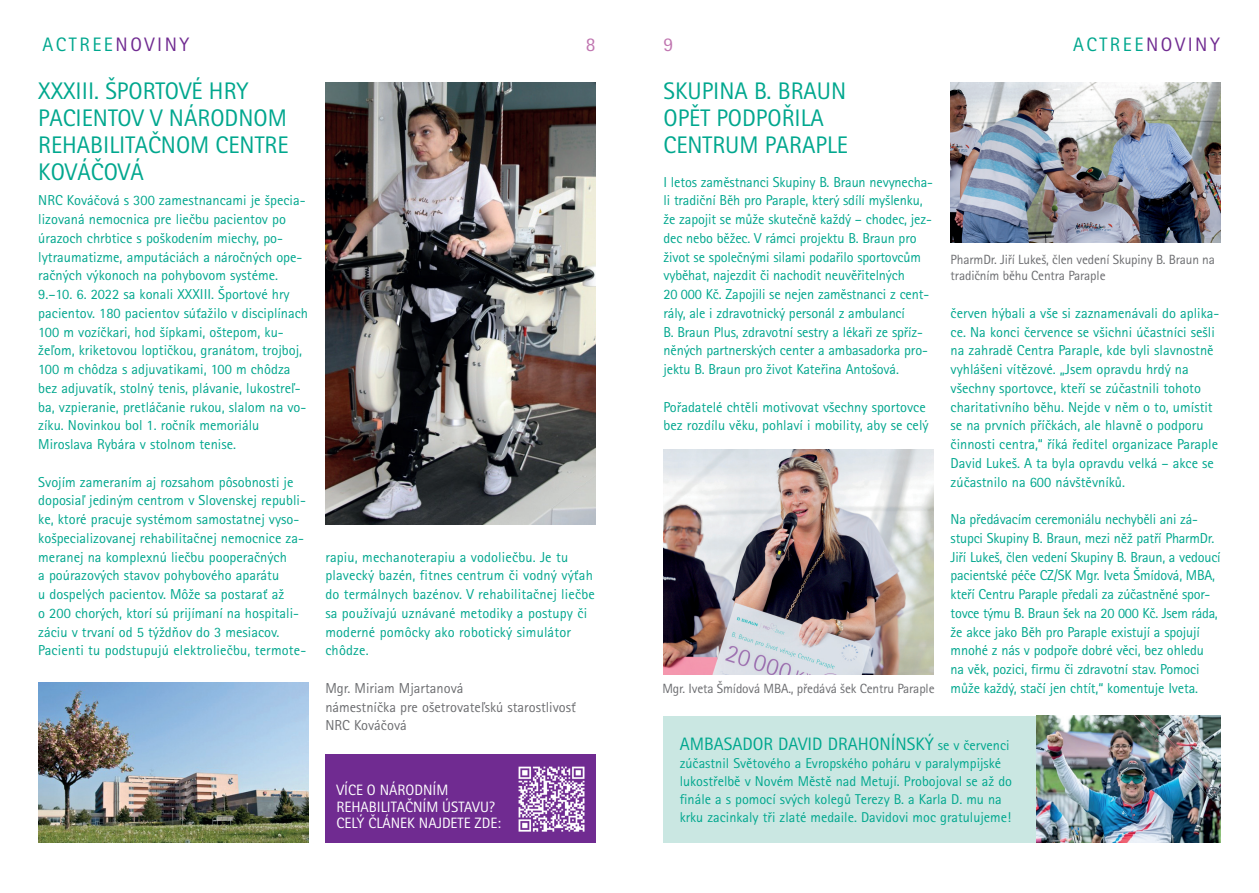
<style>
.page{position:relative;width:1259px;height:893px;background:#fff}
.page>*{position:absolute;margin:0;border:0;box-sizing:border-box;transform-origin:0 0}
.t1{font:24px/27px "Rotis Sans Serif Pro";color:#00a78e}
.t2{font:19.5px "Rotis Sans Serif Pro";letter-spacing:.13em;color:#00a78e}
.t3{font:19.5px "Rotis Sans Serif Pro";color:#c075b0}
.t4{font:18px "Rotis Sans Serif Pro";color:#00a78e}
.t5{font:15px/16.5px "Rotis Sans Serif Pro";color:#fff}
.t6{font:14.4px/18.8px "Rotis Sans Serif Pro";color:#00a78e}
.t7{font:14.4px/18.8px "Rotis Sans Serif Pro";color:#6c6d70}
.t8{font:14.25px/18px "Rotis Sans Serif Pro";color:#00a78e}
.t9{font:13.35px/16px "Rotis Sans Serif Pro";letter-spacing:-.01em;color:#6c6d70}
.s1{color:#702b91}
.s2{font-size:14.25px}
</style>
<div class="page">
<img style="left:950px;top:82px;width:270px;height:161px">
<div style="left:325px;top:754px;width:270px;height:89px;background:#702b91"></div>
<img style="left:518px;top:766px;width:67px;height:66px">
<img style="left:663px;top:449px;width:270px;height:225px">
<img style="left:38px;top:682px;width:270px;height:161px">
<img style="left:325px;top:82px;width:270px;height:442px">
<div style="left:663px;top:716px;width:373px;height:127px;background:#cae7e2"></div>
<img style="left:1036px;top:716px;width:184px;height:127px">
<h2 class="t2" style="left:43px;top:33px;width:148px">ACTREE<span class="s1">NOVINY</span></h2>
<h2 class="t3" style="left:586px;top:33px;width:11px">8</h2>
<h2 class="t3" style="left:663px;top:33px;width:11px">9</h2>
<h2 class="t2" style="left:1073px;top:33px;width:148px">ACTREE<span class="s1">NOVINY</span></h2>
<h1 class="t1" style="left:38px;top:77px;width:252px">XXXIII. ŠPORTOVÉ HRY<br>PACIENTOV V NÁRODNOM<br>REHABILITAČNOM CENTRE<br>KOVÁČOVÁ</h1>
<p class="t6" style="left:38px;top:191px;width:271px">NRC Kováčová s 300 zamestnancami je špecia&shy;lizovaná nemocnica pre liečbu pacientov po úrazoch chrbtice s poškodením miechy, po&shy;lytraumatizme, amputáciách a náročných ope&shy;račných výkonoch na pohybovom systéme.<br>9.–10. 6. 2022 sa konali XXXIII. Športové hry pacientov. 180 pacientov súťažilo v disciplínach 100 m vozíčkari, hod šípkami, oštepom, ku&shy;žeľom, kriketovou loptičkou, granátom, trojboj, 100 m chôdza s adjuvatikami, 100 m chôdza bez adjuvatík, stolný tenis, plávanie, lukostreľ&shy;ba, vzpieranie, pretláčanie rukou, slalom na vo&shy;zíku. Novinkou bol 1. ročník memoriálu Miroslava Rybára v stolnom tenise.</p>
<p class="t6" style="left:38px;top:472px;width:269px">Svojím zameraním aj rozsahom pôsobnosti je doposiaľ jediným centrom v Slovenskej republi&shy;ke, ktoré pracuje systémom samostatnej vyso&shy;košpecializovanej rehabilitačnej nemocnice za&shy;meranej na komplexnú liečbu pooperačných<br>a poúrazových stavov pohybového aparátu<br>u dospelých pacientov. Môže sa postarať až<br>o 200 chorých, ktorí sú prijímaní na hospitali&shy;záciu v trvaní od 5 týždňov do 3 mesiacov.<br>Pacienti tu podstupujú elektroliečbu, termote-</p>
<h1 class="t1" style="left:663px;top:77px;width:186px">SKUPINA B. BRAUN<br>OPĚT PODPOŘILA<br>CENTRUM PARAPLE</h1>
<p class="t6" style="left:663px;top:172px;width:271px">I letos zaměstnanci Skupiny B. Braun nevynecha&shy;li tradiční Běh pro Paraple, který sdílí myšlenku, že zapojit se může skutečně každý – chodec, jez&shy;dec nebo běžec. V rámci projektu B. Braun pro život se společnými silami podařilo sportovcům vyběhat, najezdit či nachodit neuvěřitelných<br>20 000 Kč. Zapojili se nejen zaměstnanci z cent&shy;rály, ale i zdravotnický personál z ambulancí<br>B. Braun Plus, zdravotní sestry a lékaři ze spříz&shy;něných partnerských center a ambasadorka pro&shy;jektu B. Braun pro život Kateřina Antošová.</p>
<p class="t6" style="left:663px;top:397px;width:267px">Pořadatelé chtěli motivovat všechny sportovce bez rozdílu věku, pohlaví i mobility, aby se celý</p>
<p class="t9" style="left:950px;top:252px;width:266px">PharmDr. Jiří Lukeš, člen vedení Skupiny B. Braun na tradičním běhu Centra Paraple</p>
<p class="t6" style="left:950px;top:304px;width:270px">červen hýbali a vše si zaznamenávali do aplika&shy;ce. Na konci července se všichni účastníci sešli na zahradě Centra Paraple, kde byli slavnostně vyhlášeni vítězové. „Jsem opravdu hrdý na všechny sportovce, kteří se zúčastnili tohoto charitativního běhu. Nejde v něm o to, umístit se na prvních příčkách, ale hlavně o podporu činnosti centra,“ říká ředitel organizace Paraple David Lukeš. A ta byla opravdu velká – akce se zúčastnilo na 600 návštěvníků.</p>
<p class="t6" style="left:950px;top:510px;width:271px">Na předávacím ceremoniálu nechyběli ani zá&shy;stupci Skupiny B. Braun, mezi něž patří PharmDr.<br>Jiří Lukeš, člen vedení Skupiny B. Braun, a vedoucí pacientské péče CZ/SK Mgr. Iveta Šmídová, MBA, kteří Centru Paraple předali za zúčastněné spor&shy;tovce týmu B. Braun šek na 20 000 Kč. Jsem ráda, že akce jako Běh pro Paraple existují a spojují mnohé z nás v podpoře dobré věci, bez ohledu na věk, pozici, firmu či zdravotní stav. Pomoci může každý, stačí jen chtít,“ komentuje Iveta.</p>
<p class="t6" style="left:325px;top:547px;width:271px">rapiu, mechanoterapiu a vodoliečbu. Je tu plavecký bazén, fitnes centrum či vodný výťah do termálnych bazénov. V rehabilitačnej liečbe sa používajú uznávané metodiky a postupy či moderné pomôcky ako robotický simulátor chôdze.</p>
<p class="t7" style="left:325px;top:679px;width:252px">Mgr. Miriam Mjartanová<br>námestníčka pre ošetrovateľskú starostlivosť<br>NRC Kováčová</p>
<p class="t9" style="left:662px;top:680px;width:274px">Mgr. Iveta Šmídová MBA., předává šek Centru Paraple</p>
<p class="t5" style="left:336px;top:782px;width:166px">VÍCE O NÁRODNÍM<br>REHABILITAČNÍM ÚSTAVU?<br>CELÝ ČLÁNEK NAJDETE ZDE:</p>
<p class="t4" style="left:679px;top:733px;width:331px">AMBASADOR DAVID DRAHONÍNSKÝ <span class="s2">se v červenci</span></p>
<p class="t8" style="left:679px;top:754px;width:334px">zúčastnil Světového a Evropského poháru v paralympijské lukostřelbě v Novém Městě nad Metují. Probojoval se až do finále a s pomocí svých kolegů Terezy B. a Karla D. mu na krku zacinkaly tři zlaté medaile. Davidovi moc gratulujeme!</p>
</div>
